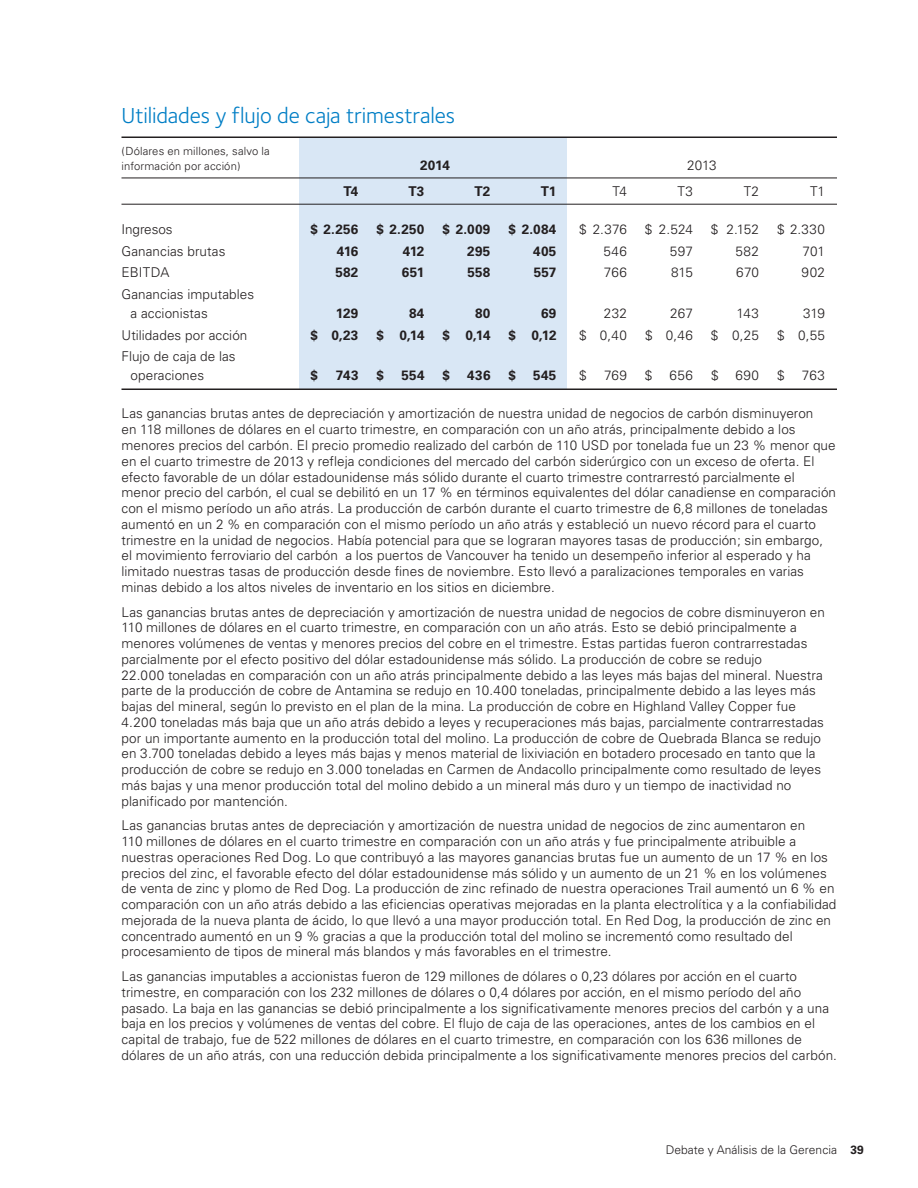
<style>
.page{position:relative;width:918px;height:1188px;background:#fff}
.page>*{position:absolute;margin:0;border:0;box-sizing:border-box;transform-origin:0 0}
.t1{font:22.5px "Foundry Sterling";letter-spacing:-.005em;color:#007ec5}
.t2{font:300 13.5px/15.8px "Univers";letter-spacing:.005em;color:#231f20}
.t3{font:700 13.5px "Univers";letter-spacing:.02em;color:#231f20}
.t4{font:300 12px "Univers";color:#231f20}
.t5{font:300 11.25px/14.2px "Univers";letter-spacing:.015em;color:#231f20}
.s1{font-weight:700}
</style>
<div class="page">
<div style="left:300px;top:137px;width:267px;height:253px;background:#d9e7f5"></div>
<hr style="left:122px;top:137px;width:715px;height:1px;background:#231f20">
<hr style="left:122px;top:178px;width:715px;height:1px;background:#231f20">
<hr style="left:122px;top:204px;width:715px;height:1px;background:#231f20">
<hr style="left:122px;top:389px;width:715px;height:1px;background:#231f20">
<h1 class="t1" style="left:122px;top:102px;width:335px">Utilidades y flujo de caja trimestrales</h1>
<p class="t5" style="left:122px;top:144px;width:150px">(Dólares en millones, salvo la información por acción)</p>
<p class="t3" style="left:420px;top:157px;width:31px">2014</p>
<p class="t2" style="left:687px;top:157px;width:31px">2013</p>
<p class="t3" style="left:344px;top:183px;width:16px">T4</p>
<p class="t3" style="left:408px;top:183px;width:18px">T3</p>
<p class="t3" style="left:474px;top:183px;width:18px">T2</p>
<p class="t3" style="left:541px;top:183px;width:17px">T1</p>
<p class="t2" style="left:613px;top:183px;width:16px">T4</p>
<p class="t2" style="left:678px;top:183px;width:17px">T3</p>
<p class="t2" style="left:744px;top:183px;width:17px">T2</p>
<p class="t2" style="left:810px;top:183px;width:16px">T1</p>
<p class="t2" style="left:121px;top:221px;width:53px">Ingresos</p>
<p class="t3" style="left:310px;top:221px;width:50px">$ 2.256</p>
<p class="t3" style="left:376px;top:221px;width:50px">$ 2.250</p>
<p class="t3" style="left:442px;top:221px;width:49px">$ 2.009</p>
<p class="t3" style="left:508px;top:221px;width:49px">$ 2.084</p>
<p class="t2" style="left:579px;top:221px;width:49px">$ 2.376</p>
<p class="t2" style="left:645px;top:221px;width:50px">$ 2.524</p>
<p class="t2" style="left:711px;top:221px;width:50px">$ 2.152</p>
<p class="t2" style="left:777px;top:221px;width:49px">$ 2.330</p>
<p class="t2" style="left:121px;top:243px;width:105px">Ganancias brutas</p>
<p class="t3" style="left:337px;top:243px;width:23px">416</p>
<p class="t3" style="left:403px;top:243px;width:23px">412</p>
<p class="t3" style="left:467px;top:243px;width:25px">295</p>
<p class="t3" style="left:533px;top:243px;width:25px">405</p>
<p class="t2" style="left:603px;top:243px;width:25px">546</p>
<p class="t2" style="left:670px;top:243px;width:25px">597</p>
<p class="t2" style="left:736px;top:243px;width:25px">582</p>
<p class="t2" style="left:803px;top:243px;width:24px">701</p>
<p class="t2" style="left:121px;top:265px;width:49px">EBITDA</p>
<p class="t3" style="left:335px;top:265px;width:25px">582</p>
<p class="t3" style="left:402px;top:265px;width:24px">651</p>
<p class="t3" style="left:467px;top:265px;width:25px">558</p>
<p class="t3" style="left:534px;top:265px;width:24px">557</p>
<p class="t2" style="left:604px;top:265px;width:25px">766</p>
<p class="t2" style="left:671px;top:265px;width:23px">815</p>
<p class="t2" style="left:736px;top:265px;width:24px">670</p>
<p class="t2" style="left:802px;top:265px;width:25px">902</p>
<p class="t2" style="left:131px;top:285px;width:125px;line-height:18.8px;text-indent:-9px">Ganancias imputables a accionistas</p>
<p class="t3" style="left:336px;top:305px;width:24px">129</p>
<p class="t3" style="left:409px;top:305px;width:17px">84</p>
<p class="t3" style="left:475px;top:305px;width:17px">80</p>
<p class="t3" style="left:541px;top:305px;width:17px">69</p>
<p class="t2" style="left:604px;top:305px;width:25px">232</p>
<p class="t2" style="left:670px;top:305px;width:24px">267</p>
<p class="t2" style="left:736px;top:305px;width:24px">143</p>
<p class="t2" style="left:803px;top:305px;width:23px">319</p>
<p class="t2" style="left:122px;top:327px;width:127px">Utilidades por acción</p>
<p class="t3" style="left:311px;top:327px;width:49px">$ 0,23</p>
<p class="t3" style="left:376px;top:327px;width:50px">$ 0,14</p>
<p class="t3" style="left:443px;top:327px;width:50px">$ 0,14</p>
<p class="t3" style="left:509px;top:327px;width:50px">$ 0,12</p>
<p class="t2" style="left:579px;top:327px;width:49px">$ 0,40</p>
<p class="t2" style="left:645px;top:327px;width:49px">$ 0,46</p>
<p class="t2" style="left:711px;top:327px;width:50px">$ 0,25</p>
<p class="t2" style="left:777px;top:327px;width:50px">$ 0,55</p>
<p class="t2" style="left:131px;top:347px;width:107px;line-height:18.8px;text-indent:-9px">Flujo de caja de las operaciones</p>
<p class="t3" style="left:311px;top:368px;width:9px">$</p>
<p class="t3" style="left:336px;top:368px;width:24px">743</p>
<p class="t3" style="left:377px;top:368px;width:9px">$</p>
<p class="t3" style="left:401px;top:368px;width:25px">554</p>
<p class="t3" style="left:443px;top:368px;width:9px">$</p>
<p class="t3" style="left:467px;top:368px;width:25px">436</p>
<p class="t3" style="left:509px;top:368px;width:9px">$</p>
<p class="t3" style="left:533px;top:368px;width:25px">545</p>
<p class="t2" style="left:579px;top:368px;width:9px">$</p>
<p class="t2" style="left:604px;top:368px;width:24px">769</p>
<p class="t2" style="left:645px;top:368px;width:9px">$</p>
<p class="t2" style="left:670px;top:368px;width:25px">656</p>
<p class="t2" style="left:711px;top:368px;width:9px">$</p>
<p class="t2" style="left:735px;top:368px;width:25px">690</p>
<p class="t2" style="left:777px;top:368px;width:9px">$</p>
<p class="t2" style="left:802px;top:368px;width:25px">763</p>
<p class="t2" style="left:122px;top:406px;width:716px">Las ganancias brutas antes de depreciación y amortización de nuestra unidad de negocios de carbón disminuyeron<br>en 118 millones de dólares en el cuarto trimestre, en comparación con un año atrás, principalmente debido a los menores precios del carbón. El precio promedio realizado del carbón de 110 USD por tonelada fue un 23 % menor que en el cuarto trimestre de 2013 y refleja condiciones del mercado del carbón siderúrgico con un exceso de oferta. El efecto favorable de un dólar estadounidense más sólido durante el cuarto trimestre contrarrestó parcialmente el menor precio del carbón, el cual se debilitó en un 17 % en términos equivalentes del dólar canadiense en comparación con el mismo período un año atrás. La producción de carbón durante el cuarto trimestre de 6,8 millones de toneladas aumentó en un 2 % en comparación con el mismo período un año atrás y estableció un nuevo récord para el cuarto trimestre en la unidad de negocios. Había potencial para que se lograran mayores tasas de producción; sin embargo, el movimiento ferroviario del carbón a los puertos de Vancouver ha tenido un desempeño inferior al esperado y ha limitado nuestras tasas de producción desde fines de noviembre. Esto llevó a paralizaciones temporales en varias minas debido a los altos niveles de inventario en los sitios en diciembre.</p>
<p class="t2" style="left:122px;top:604px;width:705px">Las ganancias brutas antes de depreciación y amortización de nuestra unidad de negocios de cobre disminuyeron en 110 millones de dólares en el cuarto trimestre, en comparación con un año atrás. Esto se debió principalmente a menores volúmenes de ventas y menores precios del cobre en el trimestre. Estas partidas fueron contrarrestadas parcialmente por el efecto positivo del dólar estadounidense más sólido. La producción de cobre se redujo<br>22.000 toneladas en comparación con un año atrás principalmente debido a las leyes más bajas del mineral. Nuestra parte de la producción de cobre de Antamina se redujo en 10.400 toneladas, principalmente debido a las leyes más bajas del mineral, según lo previsto en el plan de la mina. La producción de cobre en Highland Valley Copper fue 4.200 toneladas más baja que un año atrás debido a leyes y recuperaciones más bajas, parcialmente contrarrestadas por un importante aumento en la producción total del molino. La producción de cobre de Quebrada Blanca se redujo en 3.700 toneladas debido a leyes más bajas y menos material de lixiviación en botadero procesado en tanto que la producción de cobre se redujo en 3.000 toneladas en Carmen de Andacollo principalmente como resultado de leyes más bajas y una menor producción total del molino debido a un mineral más duro y un tiempo de inactividad no planificado por mantención.</p>
<p class="t2" style="left:122px;top:818px;width:716px">Las ganancias brutas antes de depreciación y amortización de nuestra unidad de negocios de zinc aumentaron en<br>110 millones de dólares en el cuarto trimestre en comparación con un año atrás y fue principalmente atribuible a nuestras operaciones Red Dog. Lo que contribuyó a las mayores ganancias brutas fue un aumento de un 17 % en los precios del zinc, el favorable efecto del dólar estadounidense más sólido y un aumento de un 21 % en los volúmenes de venta de zinc y plomo de Red Dog. La producción de zinc refinado de nuestra operaciones Trail aumentó un 6 % en comparación con un año atrás debido a las eficiencias operativas mejoradas en la planta electrolítica y a la confiabilidad mejorada de la nueva planta de ácido, lo que llevó a una mayor producción total. En Red Dog, la producción de zinc en concentrado aumentó en un 9 % gracias a que la producción total del molino se incrementó como resultado del procesamiento de tipos de mineral más blandos y más favorables en el trimestre.</p>
<p class="t2" style="left:122px;top:968px;width:717px">Las ganancias imputables a accionistas fueron de 129 millones de dólares o 0,23 dólares por acción en el cuarto trimestre, en comparación con los 232 millones de dólares o 0,4 dólares por acción, en el mismo período del año pasado. La baja en las ganancias se debió principalmente a los significativamente menores precios del carbón y a una baja en los precios y volúmenes de ventas del cobre. El flujo de caja de las operaciones, antes de los cambios en el capital de trabajo, fue de 522 millones de dólares en el cuarto trimestre, en comparación con los 636 millones de dólares de un año atrás, con una reducción debida principalmente a los significativamente menores precios del carbón.</p>
<p class="t4" style="left:666px;top:1143px;width:199px">Debate y Análisis de la Gerencia <span class="s1">39</span></p>
</div>
